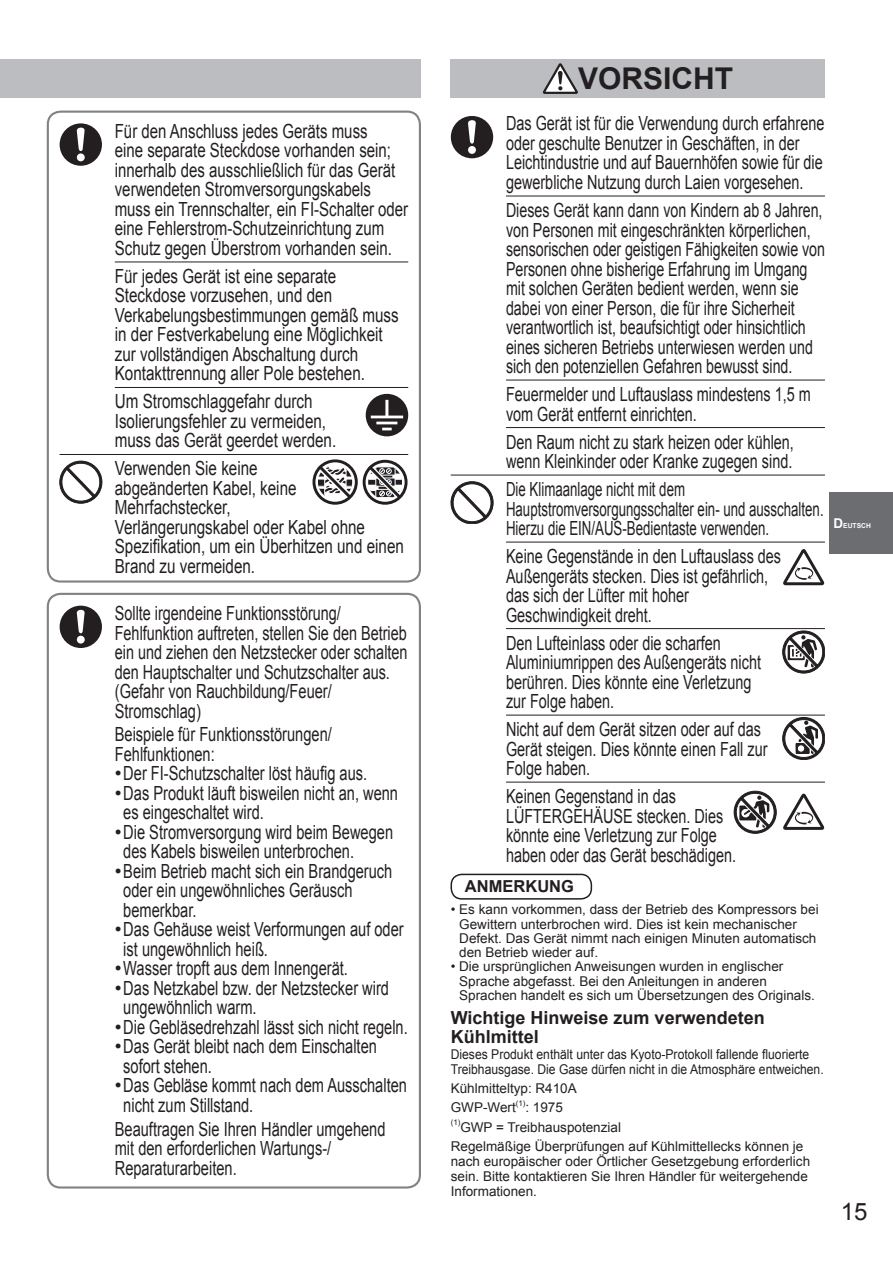
<style>
.page{position:relative;width:893px;height:1263px;background:#fff}
.page>*{position:absolute;margin:0;border:0;box-sizing:border-box;transform-origin:0 0}
.t1{font:700 30px "Arial";color:#231f20}
.t2{font:24px "Arial";color:#231f20}
.t3{font:19.5px/19.5px "Arial";color:#231f20;scale:.74 1}
.t4{font:19.5px/19.5px "Arial";color:#231f20}
.t5{font:19.5px/19.5px "Arial";color:#231f20;scale:.78 1}
.t6{font:19.5px/19.5px "Arial";color:#231f20;scale:.73 1}
.t7{font:19.5px/19.5px "Arial";color:#231f20;scale:.77 1}
.t8{font:19.5px/19.5px "Arial";color:#231f20;scale:.75 1}
.t9{font:19.5px/19.5px "Arial";color:#231f20;scale:.68 1}
.t10{font:700 18px/19.5px "Arial";color:#231f20}
.t11{font:700 16.5px "Arial";color:#231f20}
.t12{font:13.5px/14.2px "Arial";color:#231f20}
.t13{font:13.5px/15px "Arial";color:#231f20;scale:.9 1}
.t14{font:7.8px "Arial";color:#231f20}
.t15{font:700 6.75px "Arial";color:#fff}
.s1{font-size:13.5px}
</style>
<div class="page">
<div style="left:829px;top:492px;width:64px;height:62px;background:#6c6d70"></div>
<div style="left:47px;top:593px;width:374px;height:595px;border:2px solid #808285;border-radius:13px"></div>
<hr style="left:506px;top:196px;width:319px;height:1px;background:#231f20">
<hr style="left:506px;top:380px;width:319px;height:1px;background:#231f20">
<hr style="left:506px;top:427px;width:319px;height:1px;background:#231f20">
<hr style="left:506px;top:475px;width:319px;height:1px;background:#231f20">
<hr style="left:506px;top:542px;width:319px;height:1px;background:#231f20">
<hr style="left:506px;top:628px;width:319px;height:1px;background:#231f20">
<hr style="left:506px;top:715px;width:319px;height:1px;background:#231f20">
<hr style="left:506px;top:782px;width:319px;height:1px;background:#231f20">
<hr style="left:451px;top:475px;width:55px;height:1px;background:#231f20">
<div style="left:451px;top:116px;width:42px;height:42px;background:#231f20;border-radius:50%"></div>
<svg style="left:468px;top:120px;width:8px;height:24px"></svg>
<div style="left:468px;top:146px;width:8px;height:8px;background:#fff;border-radius:50%"></div>
<div style="left:451px;top:481px;width:42px;height:43px;border:1px solid #231f20;border-radius:50%"></div>
<svg style="left:451px;top:482px;width:43px;height:42px"></svg>
<svg style="left:783px;top:549px;width:42px;height:36px"></svg>
<div style="left:782px;top:631px;width:43px;height:42px;border:1px solid #231f20;border-radius:50%"></div>
<svg style="left:783px;top:630px;width:42px;height:44px"></svg>
<div style="left:783px;top:717px;width:42px;height:43px;background:#9c9a9b;border-radius:50%"></div>
<div style="left:782px;top:717px;width:43px;height:43px;border:1px solid #231f20;border-radius:50%"></div>
<svg style="left:783px;top:718px;width:42px;height:42px"></svg>
<div style="left:797px;top:745px;width:8px;height:7px;background:#fff;border-radius:50%"></div>
<div style="left:797px;top:745px;width:8px;height:7px;border:1px solid #231f20;border-radius:50%"></div>
<div style="left:47px;top:111px;width:374px;height:472px;border:2px solid #808285;border-radius:13px"></div>
<hr style="left:115px;top:262px;width:293px;height:1px;background:#231f20">
<hr style="left:115px;top:387px;width:293px;height:1px;background:#231f20">
<hr style="left:60px;top:454px;width:348px;height:1px;background:#231f20">
<div style="left:60px;top:123px;width:42px;height:43px;background:#231f20;border-radius:50%"></div>
<svg style="left:77px;top:128px;width:8px;height:23px"></svg>
<div style="left:77px;top:153px;width:8px;height:8px;background:#fff;border-radius:50%"></div>
<div style="left:366px;top:394px;width:42px;height:42px;background:#231f20;border-radius:50%"></div>
<svg style="left:371px;top:400px;width:32px;height:30px"></svg>
<svg style="left:60px;top:461px;width:43px;height:43px"></svg>
<svg style="left:312px;top:459px;width:96px;height:46px"></svg>
<div style="left:60px;top:606px;width:42px;height:42px;background:#231f20;border-radius:50%"></div>
<svg style="left:77px;top:610px;width:8px;height:23px"></svg>
<div style="left:77px;top:636px;width:8px;height:8px;background:#fff;border-radius:50%"></div>
<div style="left:0;top:60px;width:421px;height:38px;background:#bcbdc0"></div>
<div style="left:451px;top:60px;width:374px;height:38px;background:#bcbdc0"></div>
<svg style="left:543px;top:63px;width:35px;height:31px"></svg>
<div style="left:450px;top:874px;width:142px;height:26px;border:2px solid #231f20;border-radius:10px"></div>
<svg style="left:734px;top:791px;width:91px;height:43px"></svg>
<p class="t7" style="left:115px;top:121px;width:382px">Für den Anschluss jedes Geräts muss<br>eine separate Steckdose vorhanden sein; innerhalb des ausschließlich für das Gerät verwendeten Stromversorgungskabels muss ein Trennschalter, ein FI-Schalter oder eine Fehlerstrom-Schutzeinrichtung zum Schutz gegen Überstrom vorhanden sein.</p>
<p class="t5" style="left:115px;top:266px;width:366px">Für jedes Gerät ist eine separate Steckdose vorzusehen, und den Verkabelungsbestimmungen gemäß muss in der Festverkabelung eine Möglichkeit zur vollständigen Abschaltung durch Kontakttrennung aller Pole bestehen.</p>
<p class="t5" style="left:115px;top:392px;width:285px">Um Stromschlaggefahr durch<br>Isolierungsfehler zu vermeiden, muss das Gerät geerdet werden.</p>
<p class="t5" style="left:115px;top:459px;width:372px">Verwenden Sie keine<br>abgeänderten Kabel, keine<br>Mehrfachstecker,<br>Verlängerungskabel oder Kabel ohne<br>Spezifikation, um ein Überhitzen und einen<br>Brand zu vermeiden.</p>
<p class="t3" style="left:115px;top:604px;width:397px">Sollte irgendeine Funktionsstörung/ Fehlfunktion auftreten, stellen Sie den Betrieb ein und ziehen den Netzstecker oder schalten den Hauptschalter und Schutzschalter aus. (Gefahr von Rauchbildung/Feuer/ Stromschlag)</p>
<p class="t8" style="left:115px;top:725px;width:291px">Beispiele für Funktionsstörungen/<br>Fehlfunktionen:</p>
<p class="t4" style="left:115px;top:764px;width:254px">• Der FI-Schutzschalter löst häufig aus.</p>
<p class="t4" style="left:123px;top:783px;width:276px;text-indent:-9px">• Das Produkt läuft bisweilen nicht an, wenn es eingeschaltet wird.</p>
<p class="t4" style="left:123px;top:822px;width:271px;text-indent:-9px">• Die Stromversorgung wird beim Bewegen des Kabels bisweilen unterbrochen.</p>
<p class="t4" style="left:123px;top:861px;width:271px;text-indent:-9px">• Beim Betrieb macht sich ein Brandgeruch oder ein ungewöhnliches Geräusch bemerkbar.</p>
<p class="t4" style="left:123px;top:920px;width:282px;text-indent:-9px">• Das Gehäuse weist Verformungen auf oder ist ungewöhnlich heiß.</p>
<p class="t4" style="left:115px;top:959px;width:235px">• Wasser tropft aus dem Innengerät.</p>
<p class="t4" style="left:123px;top:978px;width:267px;text-indent:-9px">• Das Netzkabel bzw. der Netzstecker wird ungewöhnlich warm.</p>
<p class="t4" style="left:115px;top:1017px;width:294px">• Die Gebläsedrehzahl lässt sich nicht regeln.</p>
<p class="t4" style="left:123px;top:1037px;width:255px;text-indent:-9px">• Das Gerät bleibt nach dem Einschalten sofort stehen.</p>
<p class="t4" style="left:123px;top:1076px;width:285px;text-indent:-9px">• Das Gebläse kommt nach dem Ausschalten nicht zum Stillstand.</p>
<p class="t8" style="left:115px;top:1119px;width:362px">Beauftragen Sie Ihren Händler umgehend mit den erforderlichen Wartungs-/<br>Reparaturarbeiten.</p>
<h1 class="t1" style="left:578px;top:62px;width:157px">VORSICHT</h1>
<p class="t3" style="left:506px;top:114px;width:432px">Das Gerät ist für die Verwendung durch erfahrene oder geschulte Benutzer in Geschäften, in der Leichtindustrie und auf Bauernhöfen sowie für die gewerbliche Nutzung durch Laien vorgesehen.</p>
<p class="t6" style="left:506px;top:200px;width:438px">Dieses Gerät kann dann von Kindern ab 8 Jahren, von Personen mit eingeschränkten körperlichen, sensorischen oder geistigen Fähigkeiten sowie von Personen ohne bisherige Erfahrung im Umgang mit solchen Geräten bedient werden, wenn sie dabei von einer Person, die für ihre Sicherheit verantwortlich ist, beaufsichtigt oder hinsichtlich eines sicheren Betriebs unterwiesen werden und sich den potenziellen Gefahren bewusst sind.</p>
<p class="t3" style="left:506px;top:384px;width:413px">Feuermelder und Luftauslass mindestens 1,5 m vom Gerät entfernt einrichten.</p>
<p class="t3" style="left:506px;top:432px;width:391px">Den Raum nicht zu stark heizen oder kühlen, wenn Kleinkinder oder Kranke zugegen sind.</p>
<p class="t9" style="left:506px;top:479px;width:469px">Die Klimaanlage nicht mit dem<br>Hauptstromversorgungsschalter ein- und ausschalten.<br>Hierzu die EIN/AUS-Bedientaste verwenden.</p>
<p class="t3" style="left:506px;top:546px;width:373px">Keine Gegenstände in den Luftauslass des Außengeräts stecken. Dies ist gefährlich, das sich der Lüfter mit hoher Geschwindigkeit dreht.</p>
<p class="t3" style="left:506px;top:633px;width:346px">Den Lufteinlass oder die scharfen<br>Aluminiumrippen des Außengeräts nicht berühren. Dies könnte eine Verletzung zur Folge haben.</p>
<p class="t3" style="left:506px;top:719px;width:355px">Nicht auf dem Gerät sitzen oder auf das<br>Gerät steigen. Dies könnte einen Fall zur<br>Folge haben.</p>
<p class="t3" style="left:506px;top:786px;width:313px">Keinen Gegenstand in das<br>LÜFTERGEHÄUSE stecken. Dies könnte eine Verletzung zur Folge haben oder das Gerät beschädigen.</p>
<p class="t11" style="left:465px;top:877px;width:111px">ANMERKUNG</p>
<p class="t12" style="left:459px;top:902px;width:361px;text-indent:-9px">• Es kann vorkommen, dass der Betrieb des Kompressors bei Gewittern unterbrochen wird. Dies ist kein mechanischer Defekt. Das Gerät nimmt nach einigen Minuten automatisch den Betrieb wieder auf.</p>
<p class="t12" style="left:459px;top:959px;width:357px;text-indent:-9px">• Die ursprünglichen Anweisungen wurden in englischer<br>Sprache abgefasst. Bei den Anleitungen in anderen<br>Sprachen handelt es sich um Übersetzungen des Originals.</p>
<p class="t10" style="left:451px;top:1007px;width:315px">Wichtige Hinweise zum verwendeten<br>Kühlmittel</p>
<p class="t13" style="left:451px;top:1046px;width:416px">Dieses Produkt enthält unter das Kyoto-Protokoll fallende fluorierte<br>Treibhausgase. Die Gase dürfen nicht in die Atmosphäre entweichen.</p>
<p class="t12" style="left:451px;top:1079px;width:128px;line-height:19.2px">Kühlmitteltyp: R410A<br>GWP-Wert</p>
<p class="t14" style="left:516px;top:1099px;width:11px">(1)</p>
<p class="t12" style="left:525px;top:1100px;width:39px">: 1975</p>
<p class="t14" style="left:451px;top:1118px;width:11px">(1)</p>
<p class="t12" style="left:451px;top:1117px;width:354px;line-height:19.2px;text-indent:10px">GWP = Treibhauspotenzial<br>Regelmäßige Überprüfungen auf Kühlmittellecks können je</p>
<p class="t12" style="left:451px;top:1153px;width:361px;line-height:15px">nach europäischer oder Örtlicher Gesetzgebung erforderlich sein. Bitte kontaktieren Sie Ihren Händler für weitergehende<br>Informationen.</p>
<p class="t15" style="left:833px;top:522px;width:39px"><span class="s1">D</span>EUTSCH</p>
<p class="t2" style="left:841px;top:1198px;width:28px">15</p>
</div>
